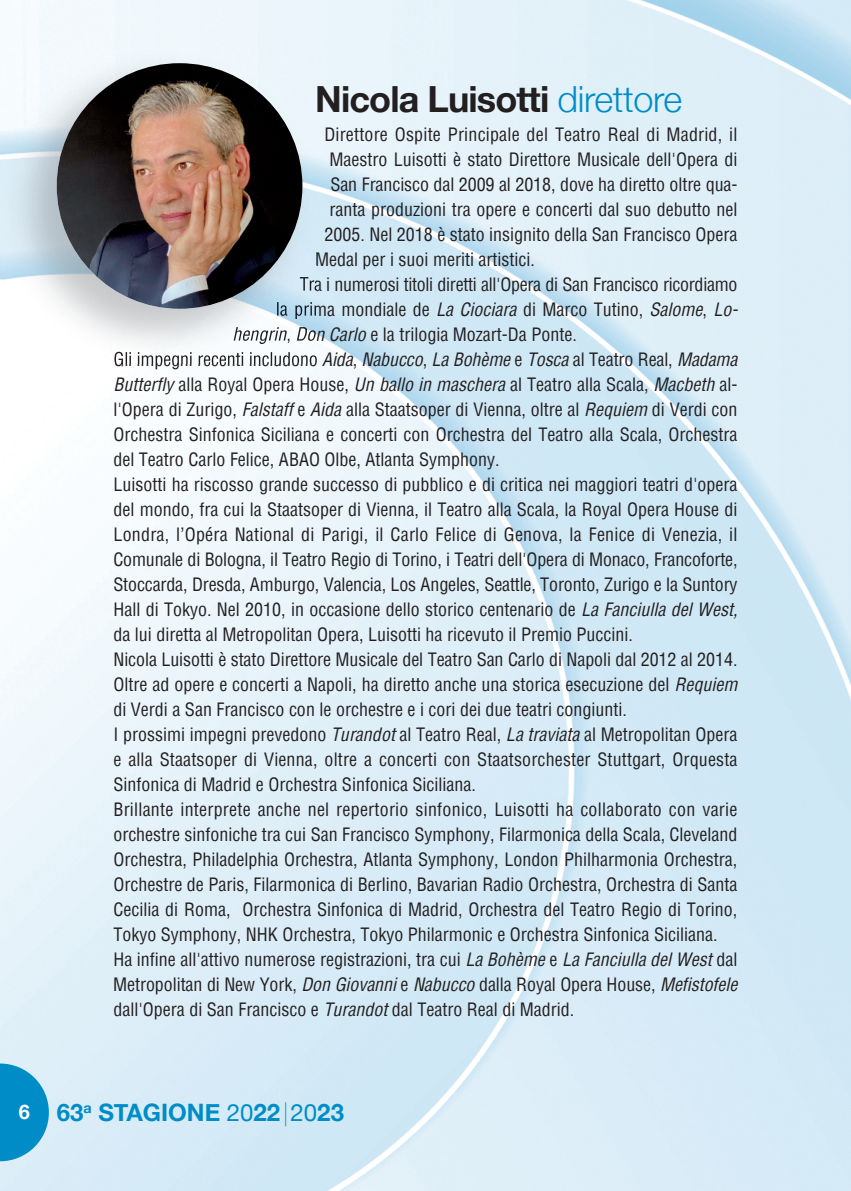
<style>
.page{position:relative;width:851px;height:1191px;background:#fff}
.page>*{position:absolute;margin:0;border:0;box-sizing:border-box;transform-origin:0 0}
.t1{font:700 36px "Helvetica Neue";letter-spacing:-.025em;color:#231f20}
.t2{font:700 24px "Helvetica Neue";color:#008dc7}
.t3{font:700 20px "Helvetica Neue";color:#fff}
.t4{font:condensed 18px "Helvetica";color:#231f20}
.s1{font-weight:300;color:#008dc7}
.s2{font-style:italic}
.s3{font-weight:400}
</style>
<div class="page">
<img style="left:0;top:0;width:850px;height:1191px">
<svg style="left:0;top:1063px;width:49px;height:98px;background:#30a2d1"></svg>
<img style="left:2px;top:49px;width:314px;height:314px">
<svg style="left:316px;top:252px;width:1px;height:14px"></svg>
<img style="left:300px;top:277px;width:16px;height:14px">
<img style="left:277px;top:302px;width:39px;height:17px">
<img style="left:233px;top:327px;width:54px;height:17px">
<img style="left:297px;top:327px;width:19px;height:14px">
<img style="left:114px;top:352px;width:96px;height:11px">
<img style="left:57px;top:63px;width:245px;height:246px;border-radius:50%">
<h1 class="t1" style="left:315px;top:76px;width:368px">Nicola Luisotti <span class="s1">direttore</span></h1>
<p class="t4" style="left:324px;top:122px;width:414px">Direttore Ospite Principale del Teatro Real di Madrid, il</p>
<p class="t4" style="left:329px;top:147px;width:409px">Maestro Luisotti è stato Direttore Musicale dell'Opera di</p>
<p class="t4" style="left:330px;top:172px;width:408px">San Francisco dal 2009 al 2018, dove ha diretto oltre qua-</p>
<p class="t4" style="left:329px;top:197px;width:409px">ranta produzioni tra opere e concerti dal suo debutto nel</p>
<p class="t4" style="left:324px;top:222px;width:414px">2005. Nel 2018 è stato insignito della San Francisco Opera</p>
<p class="t4" style="left:315px;top:247px;width:221px">Medal per i suoi meriti artistici.</p>
<p class="t4" style="left:299px;top:272px;width:439px">Tra i numerosi titoli diretti all'Opera di San Francisco ricordiamo</p>
<p class="t4" style="left:276px;top:297px;width:461px">la prima mondiale de <span class="s2">La Ciociara</span> di Marco Tutino, <span class="s2">Salome</span>, <span class="s2">Lo-</span></p>
<p class="t4" style="left:232px;top:322px;width:346px"><span class="s2">hengrin</span>, <span class="s2">Don Carlo</span> e la trilogia Mozart-Da Ponte.</p>
<p class="t4" style="left:113px;top:347px;width:625px">Gli impegni recenti includono <span class="s2">Aida</span>, <span class="s2">Nabucco</span>, <span class="s2">La Bohème</span> e <span class="s2">Tosca</span> al Teatro Real, <span class="s2">Madama</span></p>
<p class="t4" style="left:113px;top:372px;width:625px"><span class="s2">Butterfly</span> alla Royal Opera House, <span class="s2">Un ballo in maschera</span> al Teatro alla Scala, <span class="s2">Macbeth</span> al-</p>
<p class="t4" style="left:113px;top:397px;width:625px">l'Opera di Zurigo, <span class="s2">Falstaff</span> e <span class="s2">Aida</span> alla Staatsoper di Vienna, oltre al <span class="s2">Requiem</span> di Verdi con</p>
<p class="t4" style="left:113px;top:422px;width:625px">Orchestra Sinfonica Siciliana e concerti con Orchestra del Teatro alla Scala, Orchestra</p>
<p class="t4" style="left:113px;top:447px;width:387px">del Teatro Carlo Felice, ABAO Olbe, Atlanta Symphony.</p>
<p class="t4" style="left:113px;top:472px;width:625px">Luisotti ha riscosso grande successo di pubblico e di critica nei maggiori teatri d'opera</p>
<p class="t4" style="left:113px;top:497px;width:625px">del mondo, fra cui la Staatsoper di Vienna, il Teatro alla Scala, la Royal Opera House di</p>
<p class="t4" style="left:113px;top:522px;width:625px">Londra, l’Opéra National di Parigi, il Carlo Felice di Genova, la Fenice di Venezia, il</p>
<p class="t4" style="left:113px;top:547px;width:625px">Comunale di Bologna, il Teatro Regio di Torino, i Teatri dell'Opera di Monaco, Francoforte,</p>
<p class="t4" style="left:113px;top:572px;width:625px">Stoccarda, Dresda, Amburgo, Valencia, Los Angeles, Seattle, Toronto, Zurigo e la Suntory</p>
<p class="t4" style="left:113px;top:597px;width:625px">Hall di Tokyo. Nel 2010, in occasione dello storico centenario de <span class="s2">La Fanciulla del West,</span></p>
<p class="t4" style="left:113px;top:622px;width:521px">da lui diretta al Metropolitan Opera, Luisotti ha ricevuto il Premio Puccini.</p>
<p class="t4" style="left:113px;top:647px;width:625px">Nicola Luisotti è stato Direttore Musicale del Teatro San Carlo di Napoli dal 2012 al 2014.</p>
<p class="t4" style="left:113px;top:672px;width:625px">Oltre ad opere e concerti a Napoli, ha diretto anche una storica esecuzione del <span class="s2">Requiem</span></p>
<p class="t4" style="left:113px;top:697px;width:515px">di Verdi a San Francisco con le orchestre e i cori dei due teatri congiunti.</p>
<p class="t4" style="left:113px;top:722px;width:625px">I prossimi impegni prevedono <span class="s2">Turandot</span> al Teatro Real, <span class="s2">La traviata</span> al Metropolitan Opera</p>
<p class="t4" style="left:113px;top:747px;width:625px">e alla Staatsoper di Vienna, oltre a concerti con Staatsorchester Stuttgart, Orquesta</p>
<p class="t4" style="left:113px;top:772px;width:364px">Sinfonica di Madrid e Orchestra Sinfonica Siciliana.</p>
<p class="t4" style="left:113px;top:797px;width:625px">Brillante interprete anche nel repertorio sinfonico, Luisotti ha collaborato con varie</p>
<p class="t4" style="left:113px;top:822px;width:625px">orchestre sinfoniche tra cui San Francisco Symphony, Filarmonica della Scala, Cleveland</p>
<p class="t4" style="left:113px;top:847px;width:625px">Orchestra, Philadelphia Orchestra, Atlanta Symphony, London Philharmonia Orchestra,</p>
<p class="t4" style="left:113px;top:872px;width:625px">Orchestre de Paris, Filarmonica di Berlino, Bavarian Radio Orchestra, Orchestra di Santa</p>
<p class="t4" style="left:113px;top:897px;width:625px">Cecilia di Roma, Orchestra Sinfonica di Madrid, Orchestra del Teatro Regio di Torino,</p>
<p class="t4" style="left:113px;top:922px;width:605px">Tokyo Symphony, NHK Orchestra, Tokyo Philarmonic e Orchestra Sinfonica Siciliana.</p>
<p class="t4" style="left:113px;top:947px;width:625px">Ha infine all'attivo numerose registrazioni, tra cui <span class="s2">La Bohème</span> e <span class="s2">La Fanciulla del West</span> dal</p>
<p class="t4" style="left:113px;top:972px;width:625px">Metropolitan di New York, <span class="s2">Don Giovanni</span> e <span class="s2">Nabucco</span> dalla Royal Opera House, <span class="s2">Mefistofele</span></p>
<p class="t4" style="left:113px;top:997px;width:462px">dall'Opera di San Francisco e <span class="s2">Turandot</span> dal Teatro Real di Madrid.</p>
<p class="t3" style="left:19px;top:1099px;width:13px">6</p>
<h2 class="t2" style="left:57px;top:1097px;width:289px">63<sup>a</sup> STAGIONE <span class="s3">20</span>22 <span class="s3">| 20</span>23</h2>
</div>
